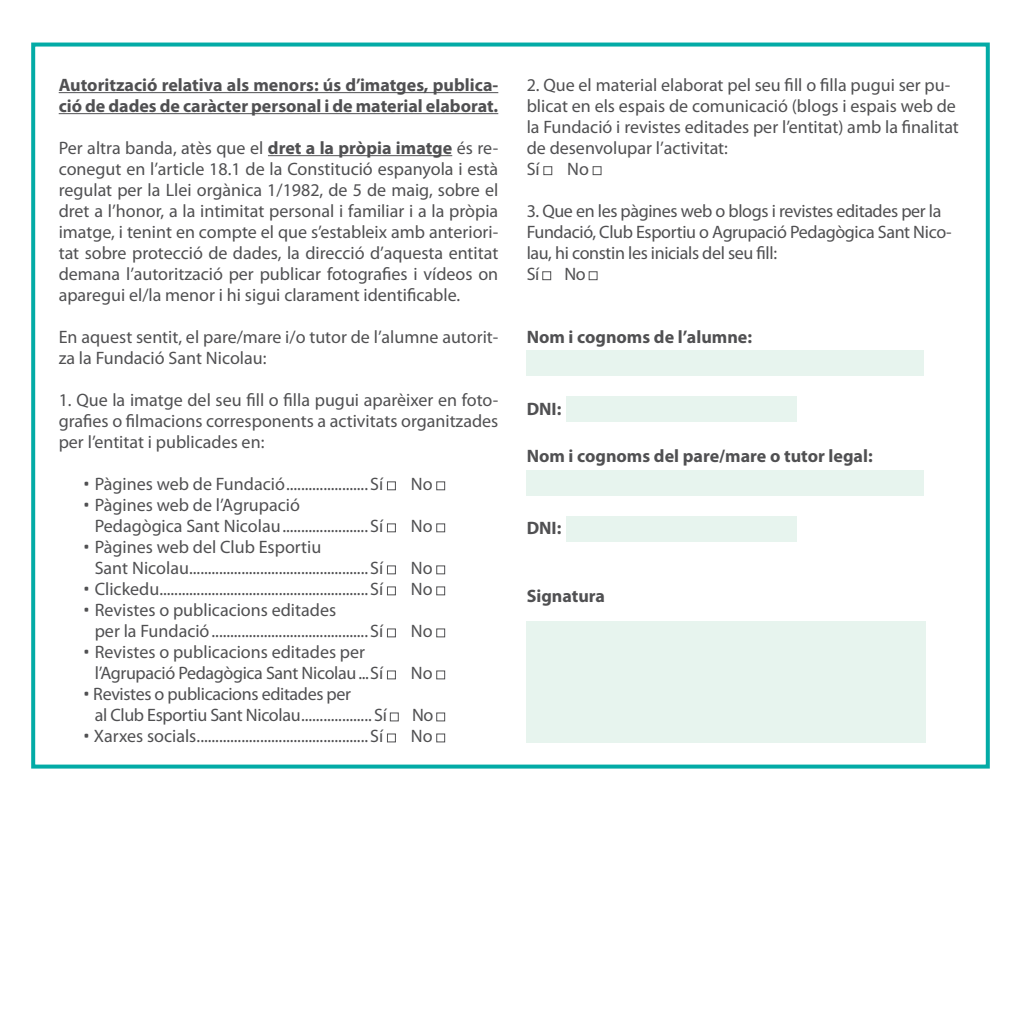
<style>
.page{position:relative;width:1021px;height:1021px;background:#fff}
.page>*{position:absolute;margin:0;border:0;box-sizing:border-box;transform-origin:0 0}
.t1{font:18px/21px "Myriad Pro";color:#505052}
.t2{font:18px/21px "Myriad Pro";letter-spacing:-.02em;color:#505052}
.t3{font:700 18px/21px "Myriad Pro";color:#505052}
.s1{font-weight:700}
.s2{font-family:"Whitney HTF";font-weight:300}
</style>
<div class="page">
<div style="left:31px;top:43px;width:958px;height:725px;border:4px solid #03aba6"></div>
<hr style="left:59px;top:92px;width:439px;height:1px;background:#505052">
<hr style="left:59px;top:113px;width:439px;height:1px;background:#505052">
<hr style="left:268px;top:155px;width:184px;height:1px;background:#505052">
<div style="left:387px;top:481px;width:8px;height:9px;background:#fff;border:1px solid #505052"></div>
<div style="left:436px;top:481px;width:9px;height:9px;background:#fff;border:1px solid #505052"></div>
<div style="left:387px;top:523px;width:8px;height:9px;background:#fff;border:1px solid #505052"></div>
<div style="left:436px;top:523px;width:9px;height:9px;background:#fff;border:1px solid #505052"></div>
<div style="left:387px;top:565px;width:8px;height:9px;background:#fff;border:1px solid #505052"></div>
<div style="left:436px;top:565px;width:9px;height:9px;background:#fff;border:1px solid #505052"></div>
<div style="left:387px;top:586px;width:8px;height:9px;background:#fff;border:1px solid #505052"></div>
<div style="left:436px;top:586px;width:9px;height:9px;background:#fff;border:1px solid #505052"></div>
<div style="left:387px;top:628px;width:8px;height:9px;background:#fff;border:1px solid #505052"></div>
<div style="left:436px;top:628px;width:9px;height:9px;background:#fff;border:1px solid #505052"></div>
<div style="left:387px;top:670px;width:8px;height:9px;background:#fff;border:1px solid #505052"></div>
<div style="left:436px;top:670px;width:9px;height:9px;background:#fff;border:1px solid #505052"></div>
<div style="left:390px;top:712px;width:8px;height:9px;background:#fff;border:1px solid #505052"></div>
<div style="left:436px;top:712px;width:9px;height:9px;background:#fff;border:1px solid #505052"></div>
<div style="left:387px;top:733px;width:8px;height:9px;background:#fff;border:1px solid #505052"></div>
<div style="left:436px;top:733px;width:9px;height:9px;background:#fff;border:1px solid #505052"></div>
<div style="left:543px;top:166px;width:9px;height:9px;background:#fff;border:1px solid #505052"></div>
<div style="left:593px;top:166px;width:8px;height:9px;background:#fff;border:1px solid #505052"></div>
<div style="left:542px;top:271px;width:9px;height:9px;background:#fff;border:1px solid #505052"></div>
<div style="left:589px;top:271px;width:8px;height:9px;background:#fff;border:1px solid #505052"></div>
<div style="left:526px;top:350px;width:397px;height:26px;background:#e7f4ee"></div>
<div style="left:526px;top:470px;width:397px;height:26px;background:#e7f4ee"></div>
<div style="left:566px;top:396px;width:231px;height:26px;background:#e7f4ee"></div>
<div style="left:566px;top:516px;width:231px;height:26px;background:#e7f4ee"></div>
<div style="left:526px;top:620px;width:400px;height:122px;background:#e7f4ee"></div>
<p class="t3" style="left:59px;top:74px;width:441px">Autorització relativa als menors: ús d’imatges, publica&shy;ció de dades de caràcter personal i de material elaborat.</p>
<p class="t1" style="left:59px;top:138px;width:441px;text-align:justify">Per altra banda, atès que el <span class="s1">dret a la pròpia imatge</span> és re&shy;conegut en l’article 18.1 de la Constitució espanyola i està regulat per la Llei orgànica 1/1982, de 5 de maig, sobre el dret a l’honor, a la intimitat personal i familiar i a la pròpia imatge, i tenint en compte el que s’estableix amb anteriori&shy;tat sobre protecció de dades, la direcció d’aquesta entitat demana l’autorització per publicar fotografies i vídeos on aparegui el/la menor i hi sigui clarament identificable.</p>
<p class="t1" style="left:59px;top:327px;width:441px">En aquest sentit, el pare/mare i/o tutor de l’alumne autorit&shy;za la Fundació Sant Nicolau:</p>
<p class="t1" style="left:59px;top:390px;width:441px;text-align:justify">1. Que la imatge del seu fill o filla pugui aparèixer en foto&shy;grafies o filmacions corresponents a activitats organitzades per l’entitat i publicades en:</p>
<p class="t1" style="left:83px;top:474px;width:302px"><span class="s2">•</span> Pàgines web de Fundació......................Sí</p>
<p class="t1" style="left:411px;top:474px;width:23px">No</p>
<p class="t1" style="left:95px;top:495px;width:290px;text-indent:-12px"><span class="s2">•</span> Pàgines web de l’Agrupació<br>Pedagògica Sant Nicolau.......................Sí</p>
<p class="t1" style="left:411px;top:516px;width:23px">No</p>
<p class="t1" style="left:95px;top:537px;width:290px;text-indent:-12px"><span class="s2">•</span> Pàgines web del Club Esportiu<br>Sant Nicolau................................................Sí</p>
<p class="t1" style="left:411px;top:558px;width:23px">No</p>
<p class="t1" style="left:83px;top:579px;width:302px"><span class="s2">•</span> Clickedu........................................................Sí</p>
<p class="t1" style="left:411px;top:579px;width:23px">No</p>
<p class="t1" style="left:95px;top:600px;width:290px;text-indent:-12px"><span class="s2">•</span> Revistes o publicacions editades<br>per la Fundació..........................................Sí</p>
<p class="t1" style="left:411px;top:621px;width:23px">No</p>
<p class="t1" style="left:95px;top:642px;width:290px;text-indent:-12px"><span class="s2">•</span> Revistes o publicacions editades per l’Agrupació Pedagògica Sant Nicolau...Sí</p>
<p class="t2" style="left:95px;top:684px;width:294px;text-indent:-12px"><span class="s2">•</span> Revistes o publicacions editades per<br>al Club Esportiu Sant Nicolau................... Sí</p>
<p class="t1" style="left:411px;top:663px;width:23px">No</p>
<p class="t1" style="left:412px;top:705px;width:23px">No</p>
<p class="t1" style="left:83px;top:726px;width:302px"><span class="s2">•</span> Xarxes socials..............................................Sí</p>
<p class="t1" style="left:411px;top:726px;width:23px">No</p>
<p class="t1" style="left:526px;top:75px;width:434px">2. Que el material elaborat pel seu fill o filla pugui ser pu&shy;blicat en els espais de comunicació (blogs i espais web de la Fundació i revistes editades per l’entitat) amb la finalitat de desenvolupar l’activitat:<br>Sí</p>
<p class="t1" style="left:567px;top:159px;width:23px">No</p>
<p class="t2" style="left:526px;top:201px;width:426px">3. Que en les pàgines web o blogs i revistes editades per la Fundació, Club Esportiu o Agrupació Pedagògica Sant Nico&shy;lau, hi constin les inicials del seu fill:<br>Sí</p>
<p class="t1" style="left:564px;top:264px;width:23px">No</p>
<p class="t3" style="left:526px;top:326px;width:227px">Nom i cognoms de l’alumne:</p>
<p class="t3" style="left:526px;top:398px;width:36px">DNI:</p>
<p class="t3" style="left:526px;top:446px;width:347px">Nom i cognoms del pare/mare o tutor legal:</p>
<p class="t3" style="left:526px;top:517px;width:36px">DNI:</p>
<p class="t3" style="left:526px;top:586px;width:80px">Signatura</p>
</div>
